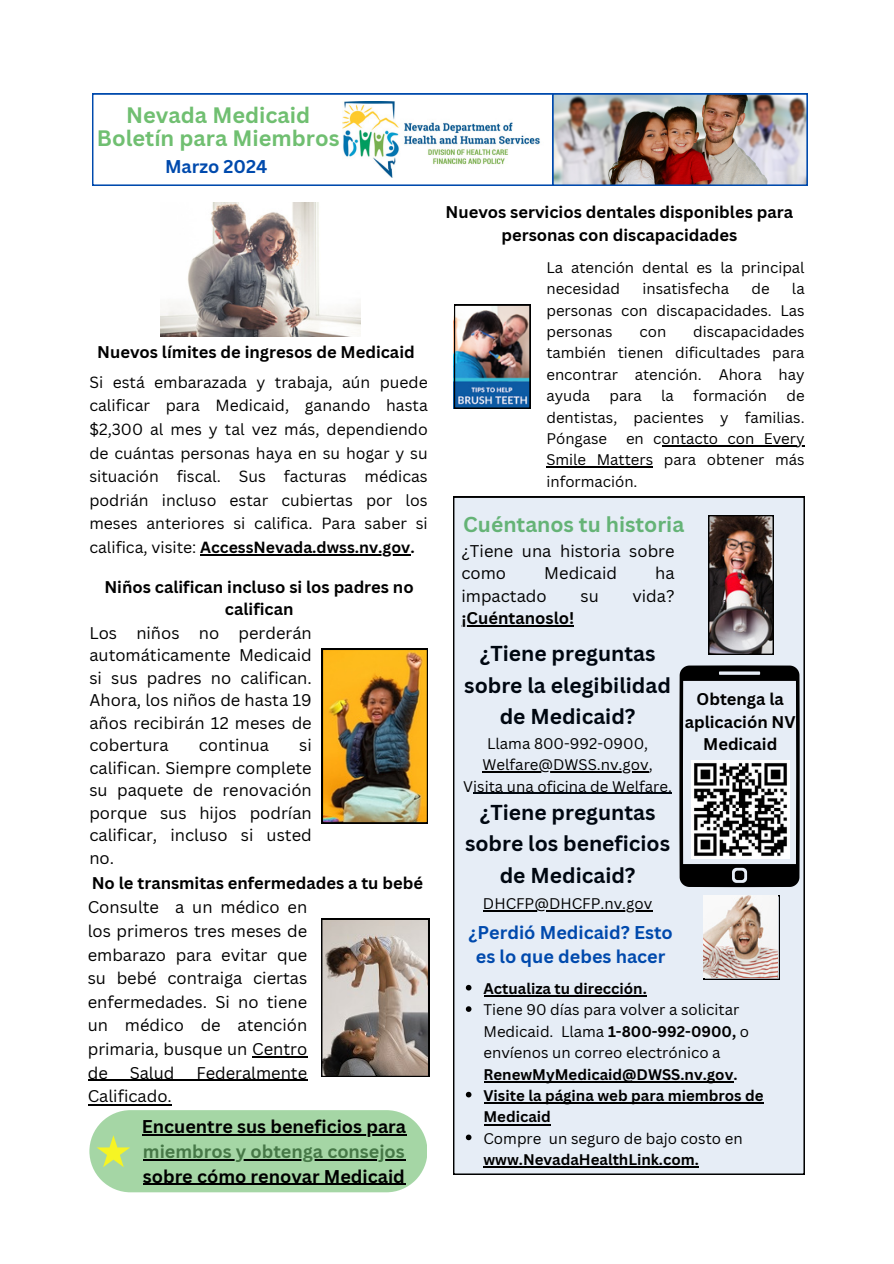
<style>
.page{position:relative;width:894px;height:1264px;background:#fff}
.page>*{position:absolute;margin:0;border:0;box-sizing:border-box;transform-origin:0 0}
.t1{font:700 21.75px/23.5px "Canva Sans";color:#70bf71;text-align:center}
.t2{font:700 21px/31.5px "Canva Sans";color:#000;text-align:center}
.t3{font:700 21px "Canva Sans";color:#70bf71}
.t4{font:700 18px "Canva Sans";color:#000}
.t5{font:700 18px/24.8px "Canva Sans";color:#004aad;text-align:center}
.t6{font:16.5px/22.5px "Canva Sans";color:#000;text-align:justify}
.t7{font:700 16.5px/22.5px "Canva Sans";color:#000;text-align:center}
.t8{font:15.75px/23.7px "Canva Sans";color:#000;text-align:justify}
.t9{font:15px/21.5px "Canva Sans";color:#000;text-align:justify}
.t10{font:700 15px/21.3px "Canva Sans";color:#000}
.s1{font-weight:700}
</style>
<div class="page">
<svg style="left:92px;top:94px;width:715px;height:91px"></svg>
<img style="left:342px;top:101px;width:201px;height:77px">
<img style="left:552px;top:94px;width:254px;height:91px">
<img style="left:160px;top:203px;width:201px;height:134px">
<img style="left:322px;top:649px;width:105px;height:174px">
<hr style="left:252px;top:1056px;width:55px;height:1px;background:#000">
<svg style="left:321px;top:918px;width:108px;height:158px"></svg>
<hr style="left:88px;top:1079px;width:219px;height:1px;background:#000">
<div style="left:453px;top:497px;width:351px;height:677px;background:#e6edf6"></div>
<img style="left:454px;top:305px;width:76px;height:103px">
<hr style="left:546px;top:466px;width:107px;height:1px;background:#000">
<img style="left:708px;top:515px;width:65px;height:139px">
<svg style="left:679px;top:665px;width:120px;height:222px"></svg>
<img style="left:690px;top:760px;width:98px;height:98px">
<svg style="left:703px;top:895px;width:76px;height:84px"></svg>
<img style="left:703px;top:895px;width:74px;height:82px">
<svg style="left:465px;top:984px;width:6px;height:6px"></svg>
<svg style="left:465px;top:1006px;width:6px;height:5px"></svg>
<svg style="left:465px;top:1091px;width:6px;height:6px"></svg>
<svg style="left:465px;top:1134px;width:6px;height:6px"></svg>
<svg style="left:89px;top:1110px;width:338px;height:82px"></svg>
<hr style="left:200px;top:554px;width:210px;height:1px;background:#000">
<hr style="left:661px;top:445px;width:143px;height:1px;background:#000">
<hr style="left:482px;top:771px;width:166px;height:1px;background:#000">
<hr style="left:461px;top:625px;width:113px;height:1px;background:#000">
<hr style="left:143px;top:1183px;width:262px;height:1px;background:#000">
<hr style="left:142px;top:1134px;width:264px;height:1px;background:#000">
<hr style="left:143px;top:1159px;width:262px;height:1px;background:#000">
<hr style="left:483px;top:910px;width:169px;height:1px;background:#000">
<hr style="left:88px;top:1104px;width:84px;height:1px;background:#000">
<hr style="left:483px;top:995px;width:163px;height:1px;background:#000">
<hr style="left:483px;top:1081px;width:250px;height:1px;background:#000">
<hr style="left:483px;top:1102px;width:280px;height:1px;background:#000">
<hr style="left:483px;top:1124px;width:67px;height:1px;background:#000">
<hr style="left:483px;top:1166px;width:215px;height:1px;background:#000">
<h1 class="t1" style="left:97px;top:102px;width:244px">Nevada Medicaid<br>Boletín para Miembros</h1>
<h2 class="t5" style="left:165px;top:154px;width:104px">Marzo 2024</h2>
<h2 class="t7" style="left:97px;top:340px;width:319px">Nuevos límites de ingresos de Medicaid</h2>
<p class="t8" style="left:89px;top:369px;width:340px">Si está embarazada y trabaja, aún puede calificar para Medicaid, ganando hasta $2,300 al mes y tal vez más, dependiendo de cuántas personas haya en su hogar y su situación fiscal. Sus facturas médicas podrián incluso estar cubiertas por los meses anteriores si califica. Para saber si califica, visite: <span class="s1">AccessNevada.dwss.nv.gov.</span></p>
<h2 class="t7" style="left:104px;top:575px;width:311px">Niños califican incluso si los padres no califican</h2>
<p class="t6" style="left:89px;top:621px;width:224px">Los niños no perderán automáticamente Medicaid si sus padres no califican.<br>Ahora, los niños de hasta 19 años recibirán 12 meses de cobertura</p>
<p class="t6" style="left:89px;top:733px;width:224px;text-indent:210px">si califican. Siempre complete su paquete de renovación porque sus hijos podrían calificar, incluso si usted no.</p>
<p class="t6" style="left:88px;top:895px;width:221px;line-height:23.5px">Consulte a un médico en los primeros tres meses de embarazo para evitar que su bebé contraiga ciertas enfermedades. Si no tiene un médico de atención primaria, busque un Centro</p>
<p class="t6" style="left:88px;top:1061px;width:22px">de</p>
<p class="t6" style="left:130px;top:1061px;width:46px">Salud</p>
<p class="t6" style="left:196px;top:1061px;width:112px">Federalmente</p>
<p class="t6" style="left:88px;top:1084px;width:86px">Calificado.</p>
<p class="t6" style="left:199px;top:733px;width:72px">continua</p>
<h2 class="t7" style="left:92px;top:871px;width:333px">No le transmitas enfermedades a tu bebé</h2>
<p class="t4" style="left:142px;top:1113px;width:266px">Encuentre sus beneficios para</p>
<p class="t4" style="left:143px;top:1163px;width:263px">sobre cómo renovar Medicaid</p>
<p class="t4" style="left:143px;top:1138px;width:263px">miembros y obtenga consejos</p>
<h2 class="t7" style="left:445px;top:200px;width:349px">Nuevos servicios dentales disponibles para personas con discapacidades</h2>
<p class="t9" style="left:546px;top:256px;width:259px">La atención dental es la principal necesidad</p>
<p class="t9" style="left:642px;top:278px;width:88px">insatisfecha</p>
<p class="t9" style="left:751px;top:278px;width:20px">de</p>
<p class="t9" style="left:546px;top:278px;width:260px;text-indent:245px">la personas con discapacidades. Las personas</p>
<p class="t9" style="left:546px;top:320px;width:260px;text-indent:147px">discapacidades también tienen dificultades para encontrar atención. Ahora hay ayuda</p>
<p class="t9" style="left:639px;top:320px;width:28px">con</p>
<p class="t9" style="left:609px;top:384px;width:34px">para</p>
<p class="t9" style="left:661px;top:384px;width:14px">la</p>
<p class="t9" style="left:693px;top:384px;width:75px">formación</p>
<p class="t9" style="left:546px;top:384px;width:260px;text-indent:240px">de dentistas, pacientes y familias.<br>Póngase</p>
<p class="t9" style="left:626px;top:427px;width:180px">en contacto con Every</p>
<p class="t9" style="left:546px;top:449px;width:108px">Smile Matters</p>
<p class="t9" style="left:663px;top:449px;width:142px">para obtener más</p>
<p class="t9" style="left:546px;top:470px;width:93px">información.</p>
<h2 class="t3" style="left:463px;top:510px;width:222px">Cuéntanos tu historia</h2>
<p class="t6" style="left:461px;top:539px;width:214px">¿Tiene una historia sobre como</p>
<p class="t6" style="left:544px;top:561px;width:74px">Medicaid</p>
<p class="t6" style="left:655px;top:561px;width:21px">ha</p>
<p class="t6" style="left:461px;top:584px;width:87px">impactado</p>
<p class="t6" style="left:580px;top:584px;width:20px">su</p>
<p class="t6" style="left:632px;top:584px;width:44px">vida?</p>
<p class="t7" style="left:461px;top:606px;width:114px">¡Cuéntanoslo!</p>
<h2 class="t2" style="left:464px;top:637px;width:208px">¿Tiene preguntas sobre la elegibilidad de Medicaid?</h2>
<p class="t9" style="left:487px;top:732px;width:163px">Llama 800-992-0900,</p>
<p class="t9" style="left:482px;top:753px;width:172px">Welfare@DWSS.nv.gov,</p>
<p class="t9" style="left:463px;top:775px;width:210px">Visita una oficina de Welfare.</p>
<h2 class="t2" style="left:465px;top:796px;width:206px">¿Tiene preguntas sobre los beneficios de Medicaid?</h2>
<p class="t9" style="left:483px;top:892px;width:171px">DHCFP@DHCFP.nv.gov</p>
<h2 class="t5" style="left:468px;top:919px;width:206px">¿Perdió Medicaid? Esto es lo que debes hacer</h2>
<p class="t7" style="left:684px;top:687px;width:112px">Obtenga la aplicación NV<br>Medicaid</p>
<p class="t10" style="left:483px;top:977px;width:165px">Actualiza tu dirección.</p>
<p class="t9" style="left:483px;top:998px;width:267px;text-align:left">Tiene 90 días para volver a solicitar<br>Medicaid. Llama <span class="s1">1-800-992-0900,</span> o envíenos un correo electrónico a</p>
<p class="t10" style="left:483px;top:1063px;width:281px">RenewMyMedicaid@DWSS.nv.gov.<br>Visite la página web para miembros de<br>Medicaid</p>
<p class="t9" style="left:483px;top:1127px;width:261px">Compre un seguro de bajo costo en</p>
<p class="t10" style="left:483px;top:1148px;width:217px">www.NevadaHealthLink.com.</p>
</div>
